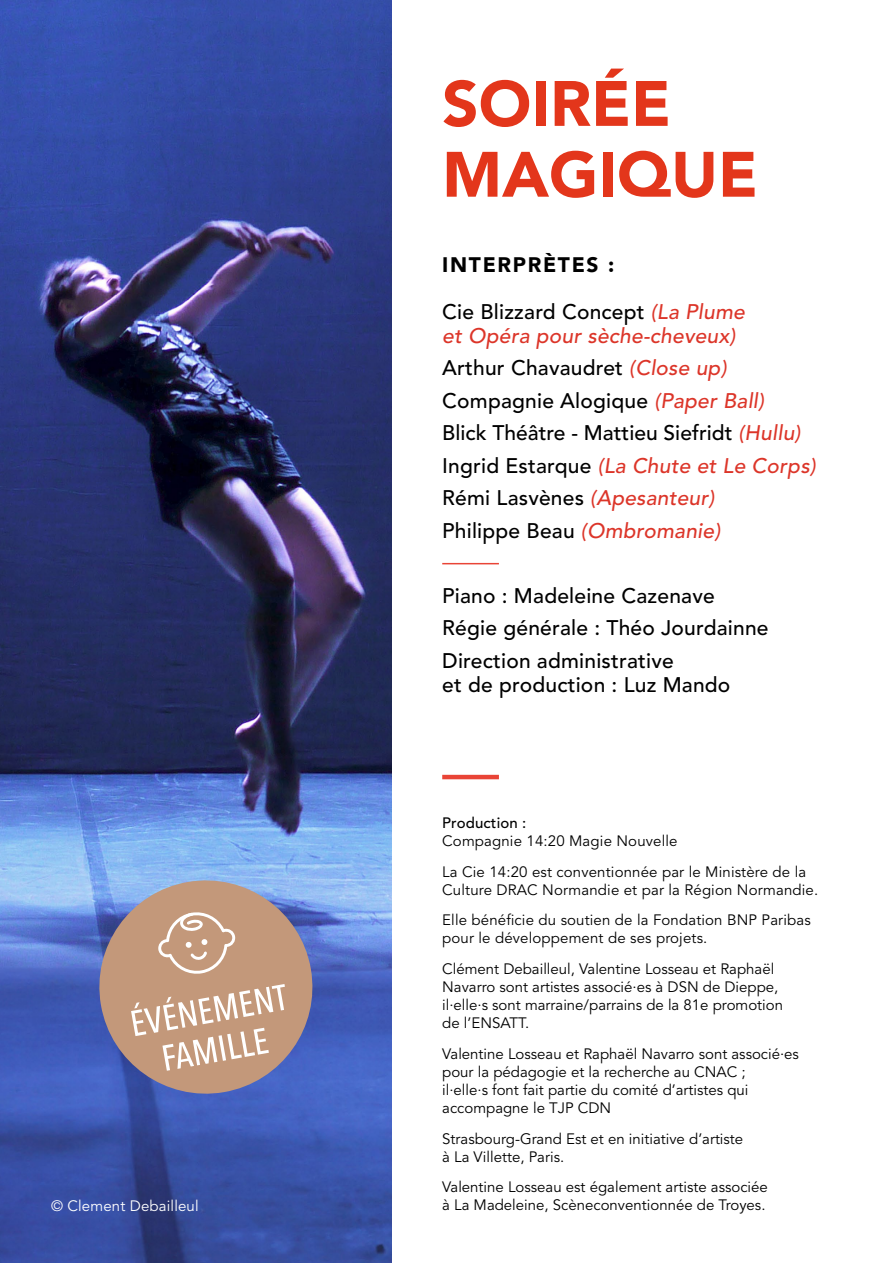
<style>
.page{position:relative;width:893px;height:1263px;background:#fff}
.page>*{position:absolute;margin:0;border:0;box-sizing:border-box;transform-origin:0 0}
.t1{font:900 63.3px/70.8px "Avenir LT Pro";color:#e3361b}
.t2{font:500 21px/32.5px "Avenir LT Pro";letter-spacing:.01em;color:#000}
.t3{font:italic 500 21px/24px "Avenir LT Pro";letter-spacing:.01em;color:#dc3529}
.t4{font:900 21px "Avenir";letter-spacing:.08em;color:#000}
.t5{font:15px/18px "Avenir LT Pro";color:#000}
.t6{font:15px "Avenir LT Pro";letter-spacing:.01em;color:#fff}
.t7{font:500 15px "Avenir LT Pro";letter-spacing:.01em;color:#000}
.s1{font-style:normal;color:#000}
.s2{font-style:italic;color:#dc3529}
</style>
<div class="page">
<hr style="left:442px;top:563px;width:57px;height:1px;background:#e94436">
<hr style="left:442px;top:775px;width:57px;height:4px;background:#e94436">
<img style="left:0;top:0;width:391px;height:1263px">
<svg style="left:91px;top:872px;width:230px;height:230px;background:#8f89a3"></svg>
<svg style="left:157px;top:910px;width:79px;height:65px;background:#cca990"></svg>
<svg style="left:131px;top:984px;width:154px;height:87px;background:#cdab94"></svg>
<p class="t6" style="left:51px;top:1196px;width:149px">© Clement Debailleul</p>
<h1 class="t1" style="left:442px;top:69px;width:317px">SOIRÉE<br>MAGIQUE</h1>
<h2 class="t4" style="left:442px;top:246px;width:174px">INTERPRÈTES :</h2>
<h2 class="t3" style="left:442px;top:300px;width:304px"><span class="s1">Cie Blizzard Concept</span> (La Plume et Opéra pour sèche-cheveux)</h2>
<h2 class="t2" style="left:442px;top:352px;width:375px">Arthur Chavaudret <span class="s2">(Close up)<br></span>Compagnie Alogique <span class="s2">(Paper Ball)<br></span>Blick Théâtre - Mattieu Siefridt <span class="s2">(Hullu)<br></span>Ingrid Estarque <span class="s2">(La Chute et Le Corps)<br></span>Rémi Lasvènes <span class="s2">(Apesanteur)<br></span>Philippe Beau <span class="s2">(Ombromanie)</span></h2>
<h2 class="t2" style="left:442px;top:580px;width:328px">Piano : Madeleine Cazenave<br>Régie générale : Théo Jourdainne<br>Direction administrative</h2>
<h2 class="t2" style="left:442px;top:669px;width:290px">et de production : Luz Mando</h2>
<p class="t7" style="left:442px;top:814px;width:86px">Production :</p>
<p class="t5" style="left:442px;top:825px;width:365px;line-height:30.8px">Compagnie 14:20 Magie Nouvelle<br>La Cie 14:20 est conventionnée par le Ministère de la</p>
<p class="t5" style="left:442px;top:874px;width:378px;line-height:30.8px">Culture DRAC Normandie et par la Région Normandie.<br>Elle bénéficie du soutien de la Fondation BNP Paribas</p>
<p class="t5" style="left:442px;top:923px;width:334px;line-height:30.8px">pour le développement de ses projets.<br>Clément Debailleul, Valentine Losseau et Raphaël</p>
<p class="t5" style="left:442px;top:978px;width:342px">Navarro sont artistes associé·es à DSN de Dieppe, il·elle·s sont marraine/parrains de la 81e promotion de l’ENSATT.</p>
<p class="t5" style="left:442px;top:1045px;width:358px">Valentine Losseau et Raphaël Navarro sont associé·es pour la pédagogie et la recherche au CNAC ;<br>il·elle·s font fait partie du comité d’artistes qui accompagne le TJP CDN</p>
<p class="t5" style="left:442px;top:1130px;width:303px">Strasbourg-Grand Est et en initiative d’artiste à La Villette, Paris.</p>
<p class="t5" style="left:442px;top:1178px;width:327px">Valentine Losseau est également artiste associée à La Madeleine, Scèneconventionnée de Troyes.</p>
</div>
